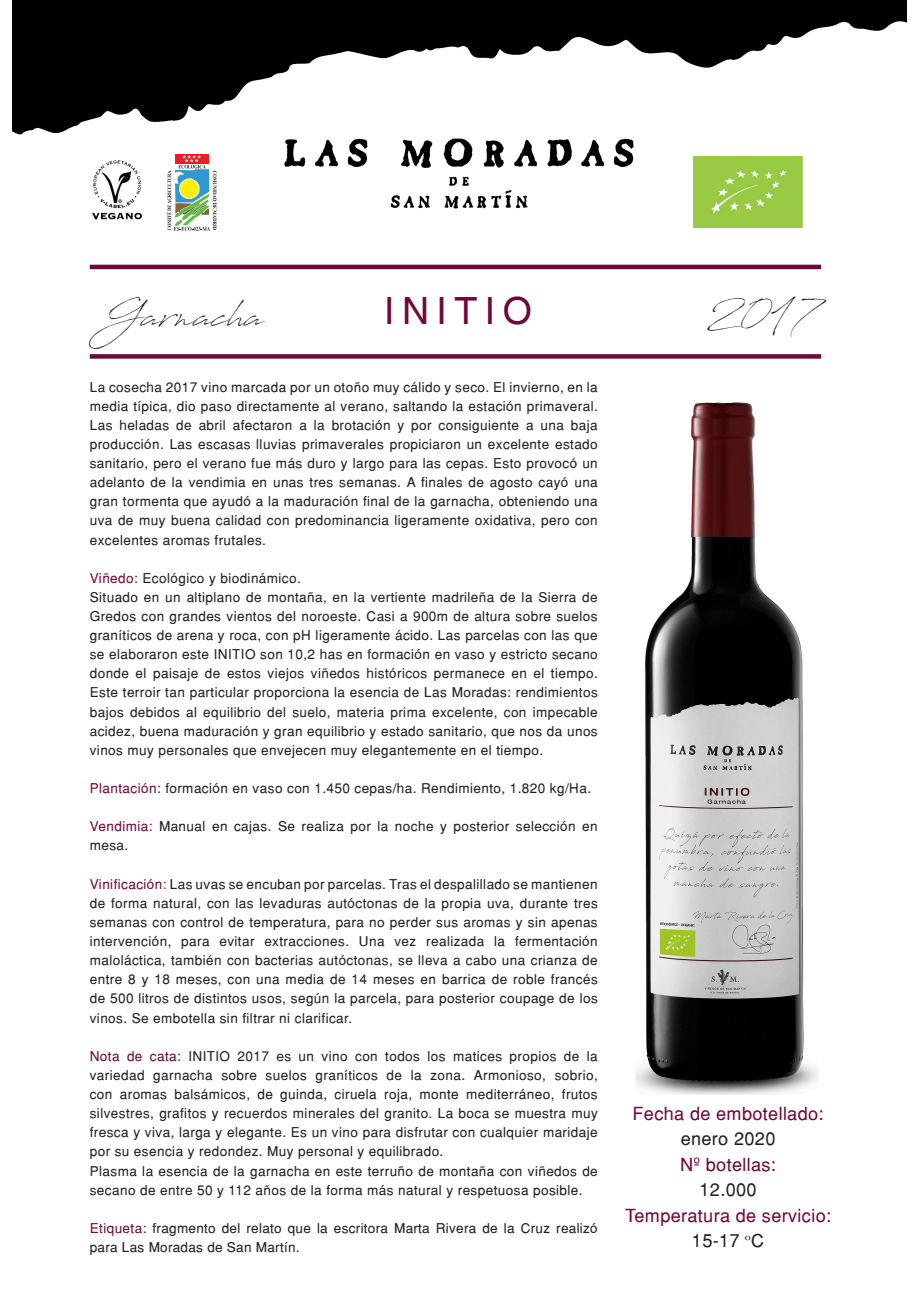
<style>
.page{position:relative;width:919px;height:1289px;background:#fff}
.page>*{position:absolute;margin:0;border:0;box-sizing:border-box;transform-origin:0 0}
.t1{font:42px "Antro Vectra";color:#231f20}
.t2{font:37.5px "Helvetica";letter-spacing:.2em;color:#710839}
.t3{font:18px "Helvetica";letter-spacing:.02em;color:#710839}
.t4{font:18px "Helvetica";letter-spacing:.02em;color:#231f20}
.t5{font:13.5px/19px "Helvetica";letter-spacing:.03em;color:#231f20;text-align:justify}
.s1{color:#710839}
.s2{color:#a3224b}
.s3{font-family:"Garamond"}
</style>
<div class="page">
<hr style="left:90px;top:265px;width:731px;height:4px;background:#710839">
<svg style="left:90px;top:354px;width:731px;height:4px;background:#761140"></svg>
<img style="left:635px;top:402px;width:183px;height:692px">
<img style="left:13px;top:0;width:893px;height:135px">
<img style="left:284px;top:138px;width:350px;height:71px">
<img style="left:693px;top:156px;width:109px;height:71px">
<img style="left:92px;top:160px;width:50px;height:60px">
<div style="left:175px;top:154px;width:34px;height:9px;background:#ee1d23"></div>
<svg style="left:166px;top:155px;width:50px;height:76px"></svg>
<p class="t2" style="left:384px;top:289px;width:149px">INITIO</p>
<p class="t1" style="left:99px;top:286px;width:166px">Garnacha</p>
<p class="t1" style="left:708px;top:286px;width:109px">2017</p>
<p class="t5" style="left:90px;top:377px;width:509px">La cosecha 2017 vino marcada por un otoño muy cálido y seco. El invierno, en la media típica, dio paso directamente al verano, saltando la estación primaveral.<br>Las heladas de abril afectaron a la brotación y por consiguiente a una baja producción. Las escasas lluvias primaverales propiciaron un excelente estado sanitario, pero el verano fue más duro y largo para las cepas. Esto provocó un adelanto de la vendimia en unas tres semanas. A finales de agosto cayó una gran tormenta que ayudó a la maduración final de la garnacha, obteniendo una uva de muy buena calidad con predominancia ligeramente oxidativa, pero con excelentes aromas frutales.</p>
<p class="t5" style="left:90px;top:568px;width:212px"><span class="s1">Viñedo:</span> Ecológico y biodinámico.</p>
<p class="t5" style="left:90px;top:587px;width:509px">Situado en un altiplano de montaña, en la vertiente madrileña de la Sierra de Gredos con grandes vientos del noroeste. Casi a 900m de altura sobre suelos graníticos de arena y roca, con pH ligeramente ácido. Las parcelas con las que se elaboraron este INITIO son 10,2 has en formación en vaso y estricto secano donde el paisaje de estos viejos viñedos históricos permanece en el tiempo.<br>Este terroir tan particular proporciona la esencia de Las Moradas: rendimientos bajos debidos al equilibrio del suelo, materia prima excelente, con impecable acidez, buena maduración y gran equilibrio y estado sanitario, que nos da unos vinos muy personales que envejecen muy elegantemente en el tiempo.</p>
<p class="t5" style="left:90px;top:778px;width:503px"><span class="s1">Plantación:</span> formación en vaso con 1.450 cepas/ha. Rendimiento, 1.820 kg/Ha.</p>
<p class="t5" style="left:90px;top:816px;width:509px"><span class="s1">Vendimia:</span> Manual en cajas. Se realiza por la noche y posterior selección en mesa.</p>
<p class="t5" style="left:90px;top:874px;width:509px"><span class="s1">Vinificación</span><span class="s2">:</span> Las uvas se encuban por parcelas. Tras el despalillado se mantienen de forma natural, con las levaduras autóctonas de la propia uva, durante tres semanas con control de temperatura, para no perder sus aromas y sin apenas intervención, para evitar extracciones. Una vez realizada la fermentación maloláctica, también con bacterias autóctonas, se lleva a cabo una crianza de entre 8 y 18 meses, con una media de 14 meses en barrica de roble francés de 500 litros de distintos usos, según la parcela, para posterior coupage de los vinos. Se embotella sin filtrar ni clarificar.</p>
<p class="t5" style="left:90px;top:1046px;width:509px"><span class="s1">Nota de cata:</span> INITIO 2017 es un vino con todos los matices propios de la variedad garnacha sobre suelos graníticos de la zona. Armonioso, sobrio, con aromas balsámicos, de guinda, ciruela roja, monte mediterráneo, frutos silvestres, grafitos y recuerdos minerales del granito. La boca se muestra muy fresca y viva, larga y elegante. Es un vino para disfrutar con cualquier maridaje por su esencia y redondez. Muy personal y equilibrado.</p>
<p class="t5" style="left:90px;top:1160px;width:509px">Plasma la esencia de la garnacha en este terruño de montaña con viñedos de secano de entre 50 y 112 años de la forma más natural y respetuosa posible.</p>
<p class="t5" style="left:90px;top:1218px;width:509px"><span class="s1">Etiqueta:</span> fragmento del relato que la escritora Marta Rivera de la Cruz realizó para Las Moradas de San Martín.</p>
<p class="t3" style="left:632px;top:1102px;width:192px">Fecha de embotellado:</p>
<p class="t4" style="left:680px;top:1128px;width:96px">enero 2020</p>
<p class="t3" style="left:680px;top:1153px;width:97px">Nº botellas:</p>
<p class="t4" style="left:699px;top:1179px;width:59px">12.000</p>
<p class="t3" style="left:625px;top:1204px;width:207px">Temperatura de servicio:</p>
<p class="t4" style="left:691px;top:1230px;width:74px">15-17 <span class="s3">º</span>C</p>
</div>
